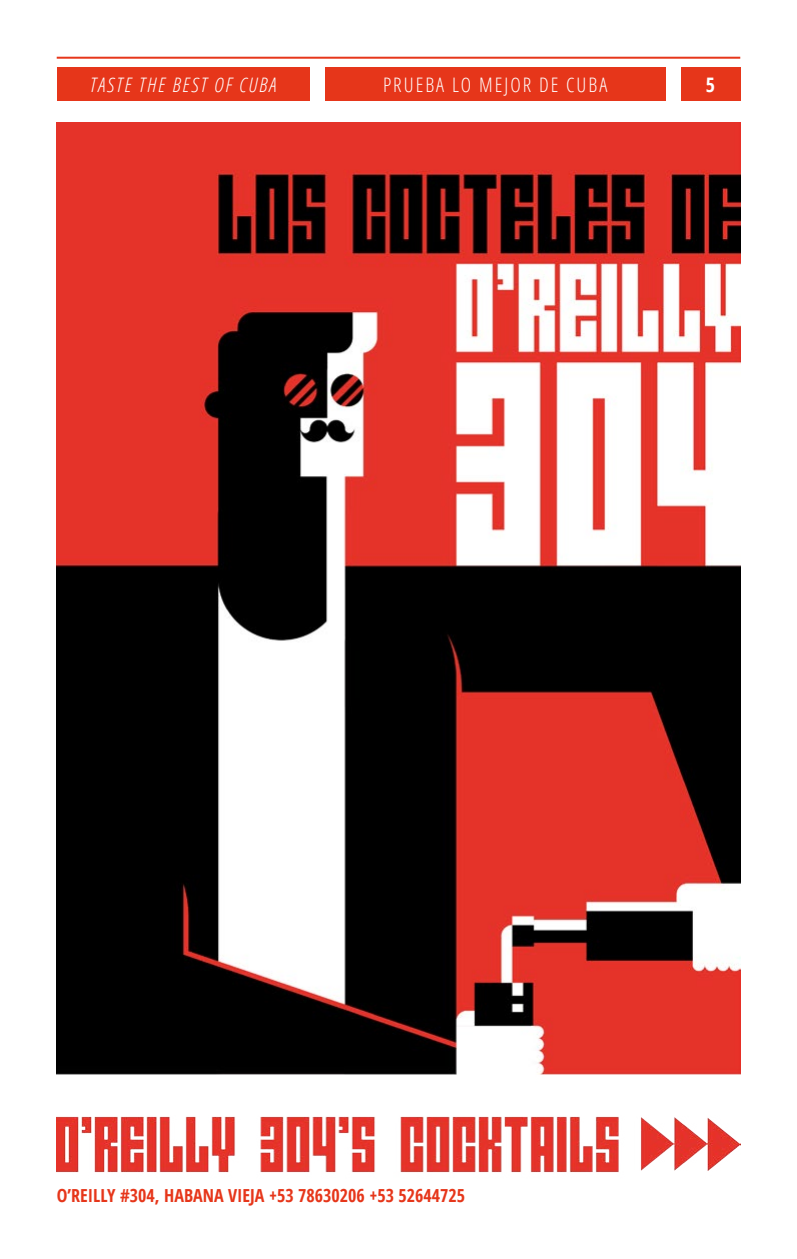
<style>
.page{position:relative;width:797px;height:1259px;background:#fff}
.page>*{position:absolute;margin:0;border:0;box-sizing:border-box;transform-origin:0 0}
.t1{font:300 condensed 20px "Open Sans";letter-spacing:.1em;color:#fff}
.t2{font:italic 300 condensed 20px "Open Sans";letter-spacing:.1em;color:#fff}
.t3{font:700 condensed 20px "Open Sans";color:#fff}
.t4{font:700 condensed 18px "Open Sans";color:#e6361a}
</style>
<div class="page">
<div style="left:57px;top:67px;width:252px;height:34px;background:#e6361a"></div>
<div style="left:325px;top:67px;width:340px;height:34px;background:#e6361a"></div>
<hr style="left:57px;top:57px;width:683px;height:2px;background:#e6361a">
<div style="left:681px;top:67px;width:59px;height:34px;background:#e6361a"></div>
<img style="left:57px;top:122px;width:683px;height:1051px">
<p class="t2" style="left:90px;top:71px;width:188px">TASTE THE BEST OF CUBA</p>
<p class="t1" style="left:383px;top:71px;width:226px">PRUEBA LO MEJOR DE CUBA</p>
<p class="t3" style="left:706px;top:70px;width:11px">5</p>
<p class="t4" style="left:57px;top:1182px;width:410px">O’REILLY #304, HABANA VIEJA +53 78630206 +53 52644725</p>
</div>
